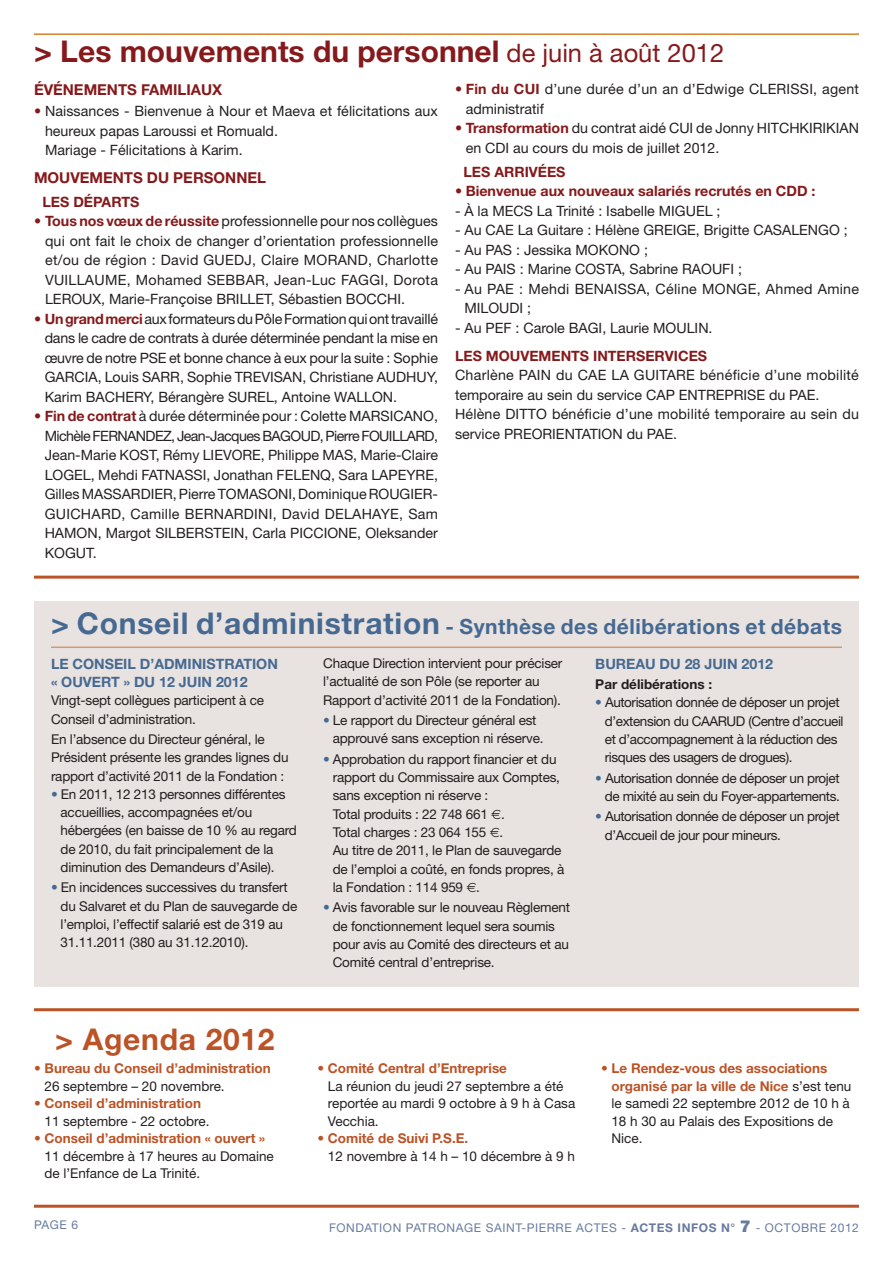
<style>
.page{position:relative;width:893px;height:1263px;background:#fff}
.page>*{position:absolute;margin:0;border:0;box-sizing:border-box;transform-origin:0 0}
.t1{font:700 30px "Helvetica Neue";color:#86191b}
.t2{font:700 30px "Helvetica Neue";letter-spacing:.025em;color:#bb5326}
.t3{font:700 21px "Helvetica Neue";letter-spacing:.025em;color:#466992}
.t4{font:700 15px "Helvetica Neue";color:#86191b}
.t5{font:14.25px/19.5px "Helvetica Neue";color:#231f20}
.t6{font:700 14.25px "Helvetica Neue";color:#86191b}
.t7{font:700 14.25px/18.3px "Helvetica Neue";color:#466992}
.t8{font:14.25px/19.5px "Helvetica Neue";letter-spacing:.02em;color:#231f20}
.t9{font:13.5px/18.3px "Helvetica Neue";letter-spacing:-.015em;color:#231f20}
.t10{font:700 13.5px "Helvetica Neue";color:#bb5326}
.t11{font:700 13.5px "Helvetica Neue";color:#231f20}
.t12{font:12px "Helvetica Neue";letter-spacing:.05em;color:#677ba0}
.s1{font-weight:400;font-size:25.5px}
.s2{color:#86191b}
.s3{font-weight:700;color:#86191b}
.s4{font-weight:400}
.s5{font-size:30px}
.s6{color:#466992}
.s7{font-weight:700;color:#bb5326}
.s8{font-weight:700}
.s9{font-weight:900;font-size:16.5px}
</style>
<div class="page">
<hr style="left:34px;top:33px;width:825px;height:2px;background:#d97f27">
<div style="left:34px;top:601px;width:825px;height:385px;background:#e8e2e0"></div>
<hr style="left:51px;top:646px;width:791px;height:2px;background:#d29c6f">
<hr style="left:34px;top:1205px;width:825px;height:3px;background:#bb5326">
<hr style="left:34px;top:1008px;width:825px;height:3px;background:#bb5326">
<hr style="left:34px;top:576px;width:825px;height:3px;background:#bb5326">
<h1 class="t1" style="left:34px;top:41px;width:692px">&gt; Les mouvements du personnel <span class="s1">de juin à août 2012</span></h1>
<p class="t4" style="left:34px;top:84px;width:190px">ÉVÉNEMENTS FAMILIAUX</p>
<p class="t5" style="left:45px;top:103px;width:394px;text-indent:-11px"><span class="s2">•</span> Naissances - Bienvenue à Nour et Maeva et félicitations aux heureux papas Laroussi et Romuald.<br>Mariage - Félicitations à Karim.</p>
<p class="t4" style="left:34px;top:172px;width:234px">MOUVEMENTS DU PERSONNEL</p>
<p class="t6" style="left:43px;top:197px;width:98px">LES DÉPARTS</p>
<p class="t5" style="left:45px;top:213px;width:394px;text-align:justify;text-indent:-11px"><span class="s2">•</span> <span class="s3">Tous nos vœux de réussite</span> professionnelle pour nos collègues qui ont fait le choix de changer d’orientation professionnelle et/ou de région : David GUEDJ, Claire MORAND, Charlotte VUILLAUME, Mohamed SEBBAR, Jean-Luc FAGGI, Dorota LEROUX, Marie-Françoise BRILLET, Sébastien BOCCHI.</p>
<p class="t5" style="left:45px;top:310px;width:395px;text-align:justify;text-indent:-11px"><span class="s2">•</span> <span class="s3">Ungrandmerci</span>auxformateursduPôleFormationquionttravaillé dans le cadre de contrats à durée déterminée pendant la mise en œuvre de notre PSE et bonne chance à eux pour la suite : Sophie GARCIA, Louis SARR, Sophie TREVISAN, Christiane AUDHUY, Karim BACHERY, Bérangère SUREL, Antoine WALLON.</p>
<p class="t5" style="left:45px;top:408px;width:395px;text-align:justify;text-indent:-11px"><span class="s2">•</span> <span class="s3">Fin de contrat</span> à durée déterminée pour : Colette MARSICANO, Michèle FERNANDEZ, Jean-Jacques BAGOUD, Pierre FOUILLARD, Jean-Marie KOST, Rémy LIEVORE, Philippe MAS, Marie-Claire LOGEL, Mehdi FATNASSI, Jonathan FELENQ, Sara LAPEYRE, Gilles MASSARDIER,Pierre TOMASONI, DominiqueROUGIER-GUICHARD, Camille BERNARDINI, David DELAHAYE, Sam HAMON, Margot SILBERSTEIN, Carla PICCIONE, Oleksander KOGUT.</p>
<p class="t5" style="left:466px;top:81px;width:395px;text-indent:-11px"><span class="s2">•</span> <span class="s3">Fin du CUI</span> d’une durée d’un an d’Edwige CLERISSI, agent administratif</p>
<p class="t5" style="left:466px;top:120px;width:395px;text-indent:-11px"><span class="s2">•</span> <span class="s3">Transformation</span> du contrat aidé CUI de Jonny HITCHKIRIKIAN en CDI au cours du mois de juillet 2012.</p>
<p class="t6" style="left:463px;top:166px;width:104px">LES ARRIVÉES</p>
<p class="t6" style="left:455px;top:186px;width:362px"><span class="s4">•</span> Bienvenue aux nouveaux salariés recrutés en CDD :</p>
<p class="t5" style="left:455px;top:202px;width:267px">- À la MECS La Trinité : Isabelle MIGUEL ;</p>
<p class="t5" style="left:455px;top:222px;width:394px">- Au CAE La Guitare : Hélène GREIGE, Brigitte CASALENGO ;</p>
<p class="t5" style="left:455px;top:241px;width:195px">- Au PAS : Jessika MOKONO ;</p>
<p class="t5" style="left:455px;top:261px;width:289px">- Au PAIS : Marine COSTA, Sabrine RAOUFI ;</p>
<p class="t8" style="left:464px;top:280px;width:396px;text-indent:-9px">- Au PAE : Mehdi BENAISSA, Céline MONGE, Ahmed Amine<br>MILOUDI ;</p>
<p class="t5" style="left:455px;top:319px;width:259px">- Au PEF : Carole BAGI, Laurie MOULIN.</p>
<p class="t6" style="left:455px;top:350px;width:254px">LES MOUVEMENTS INTERSERVICES</p>
<p class="t5" style="left:455px;top:367px;width:405px">Charlène PAIN du CAE LA GUITARE bénéficie d’une mobilité temporaire au sein du service CAP ENTREPRISE du PAE.<br>Hélène DITTO bénéficie d’une mobilité temporaire au sein du service PREORIENTATION du PAE.</p>
<h2 class="t3" style="left:51px;top:619px;width:792px"><span class="s5">&gt; Conseil d’administration</span> - Synthèse des délibérations et débats</h2>
<p class="t7" style="left:51px;top:656px;width:228px">LE CONSEIL D’ADMINISTRATION « OUVERT » DU 12 JUIN 2012</p>
<p class="t9" style="left:51px;top:692px;width:215px">Vingt-sept collègues participent à ce<br>Conseil d’administration.</p>
<p class="t9" style="left:51px;top:731px;width:239px">En l’absence du Directeur général, le<br>Président présente les grandes lignes du rapport d’activité 2011 de la Fondation :</p>
<p class="t9" style="left:61px;top:786px;width:238px;text-indent:-10px"><span class="s6">•</span> En 2011, 12 213 personnes différentes accueillies, accompagnées et/ou hébergées (en baisse de 10 % au regard de 2010, du fait principalement de la diminution des Demandeurs d’Asile).</p>
<p class="t9" style="left:61px;top:880px;width:238px;text-indent:-10px"><span class="s6">•</span> En incidences successives du transfert du Salvaret et du Plan de sauvegarde de l’emploi, l’effectif salarié est de 319 au 31.11.2011 (380 au 31.12.2010).</p>
<p class="t9" style="left:323px;top:655px;width:241px">Chaque Direction intervient pour préciser l’actualité de son Pôle (se reporter au<br>Rapport d’activité 2011 de la Fondation).</p>
<p class="t9" style="left:333px;top:712px;width:212px;text-indent:-10px"><span class="s6">•</span> Le rapport du Directeur général est approuvé sans exception ni réserve.</p>
<p class="t9" style="left:333px;top:751px;width:233px;text-indent:-10px"><span class="s6">•</span> Approbation du rapport financier et du rapport du Commissaire aux Comptes, sans exception ni réserve :<br>Total produits : 22 748 661 .<br>Total charges : 23 064 155 .<br>Au titre de 2011, le Plan de sauvegarde de l’emploi a coûté, en fonds propres, à la Fondation : 114 959 .</p>
<p class="t9" style="left:333px;top:900px;width:239px;text-indent:-10px"><span class="s6">•</span> Avis favorable sur le nouveau Règlement de fonctionnement lequel sera soumis pour avis au Comité des directeurs et au Comité central d’entreprise.</p>
<p class="t7" style="left:595px;top:656px;width:179px">BUREAU DU 28 JUIN 2012</p>
<p class="t11" style="left:595px;top:679px;width:118px">Par délibérations :</p>
<p class="t9" style="left:605px;top:695px;width:240px;text-indent:-10px"><span class="s6">•</span> Autorisation donnée de déposer un projet d’extension du CAARUD (Centre d’accueil et d’accompagnement à la réduction des risques des usagers de drogues).</p>
<p class="t9" style="left:595px;top:770px;width:246px;text-align:right"><span class="s6">•</span> Autorisation donnée de déposer un projet de mixité au sein du Foyer-appartements.</p>
<p class="t9" style="left:605px;top:809px;width:236px;text-indent:-10px"><span class="s6">•</span> Autorisation donnée de déposer un projet d’Accueil de jour pour mineurs.</p>
<h1 class="t2" style="left:55px;top:1029px;width:221px">&gt; Agenda 2012</h1>
<p class="t10" style="left:34px;top:1063px;width:238px">• Bureau du Conseil d’administration</p>
<p class="t9" style="left:45px;top:1078px;width:182px">26 septembre – 20 novembre.</p>
<p class="t10" style="left:34px;top:1098px;width:169px">• Conseil d’administration</p>
<p class="t9" style="left:45px;top:1113px;width:166px">11 septembre - 22 octobre.</p>
<p class="t10" style="left:34px;top:1133px;width:233px">• Conseil d’administration « ouvert »</p>
<p class="t9" style="left:45px;top:1148px;width:231px;line-height:17.5px">11 décembre à 17 heures au Domaine de l’Enfance de La Trinité.</p>
<p class="t10" style="left:317px;top:1063px;width:191px">• Comité Central d’Entreprise</p>
<p class="t9" style="left:328px;top:1078px;width:249px;line-height:17.5px">La réunion du jeudi 27 septembre a été reportée au mardi 9 octobre à 9 h à Casa<br>Vecchia.</p>
<p class="t10" style="left:317px;top:1133px;width:152px">• Comité de Suivi P.S.E.</p>
<p class="t9" style="left:328px;top:1148px;width:249px">12 novembre à 14 h – 10 décembre à 9 h</p>
<p class="t9" style="left:611px;top:1061px;width:241px;line-height:17.5px;text-indent:-11px"><span class="s7">• Le Rendez-vous des associations organisé par la ville de Nice</span> s’est tenu le samedi 22 septembre 2012 de 10 h à<br>18 h 30 au Palais des Expositions de<br>Nice.</p>
<p class="t12" style="left:34px;top:1220px;width:46px">PAGE 6</p>
<p class="t12" style="left:329px;top:1224px;width:531px">FONDATION PATRONAGE SAINT-PIERRE ACTES - <span class="s8">ACTES INFOS N°</span> <span class="s9">7</span> - OCTOBRE 2012</p>
</div>
